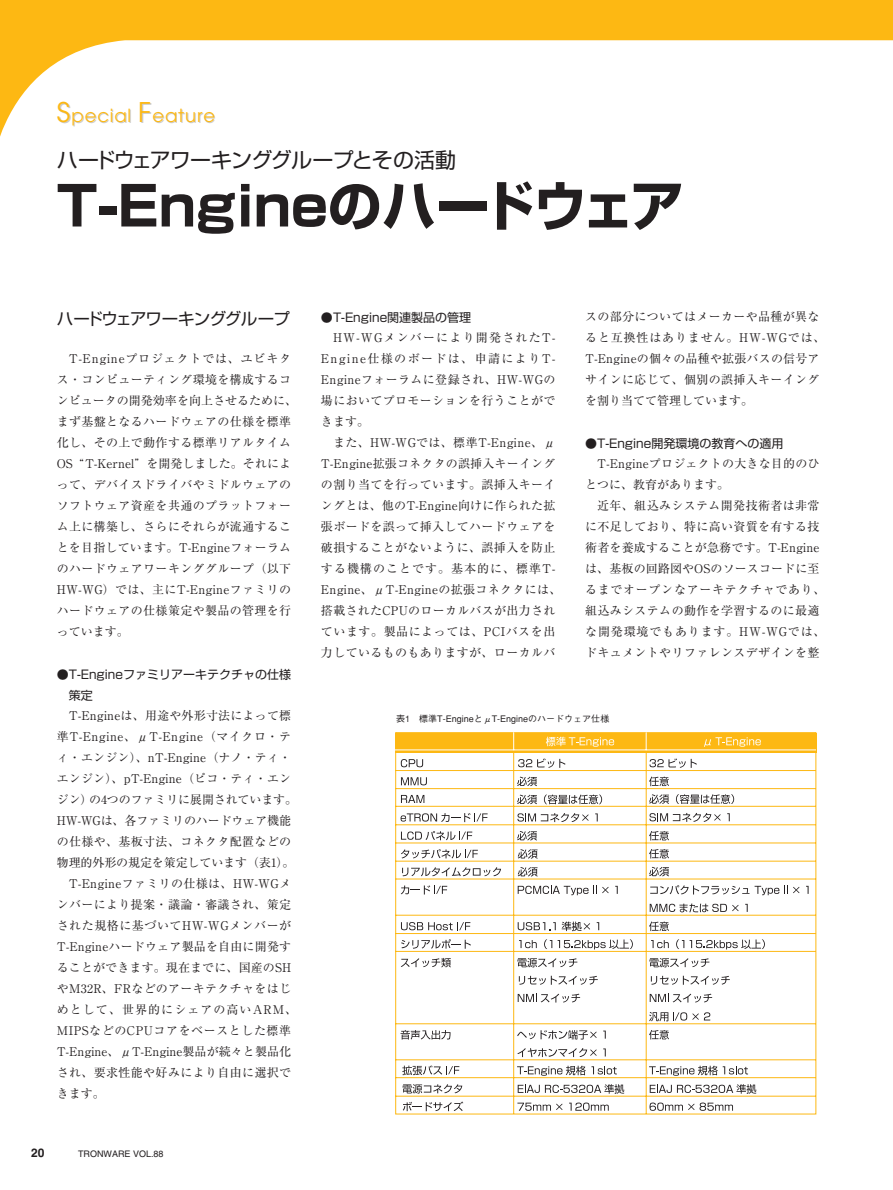
<style>
.page{position:relative;width:893px;height:1190px;background:#fff}
.page>*{position:absolute;margin:0;border:0;box-sizing:border-box;transform-origin:0 0}
.t1{font:700 54px "Shin Go";color:#231f20}
.t2{font:21px "Shin Go";letter-spacing:-.045em;color:#231f20}
.t3{font:18px "Avant Garde";letter-spacing:.05em;color:#fdb813}
.t4{font:16.5px "Shin Go";letter-spacing:-.045em;color:#231f20}
.t5{font:12px/21px "Ryumin";letter-spacing:.03em;color:#231f20}
.t6{font:12px "Ryumin";letter-spacing:.01em;color:#231f20}
.t7{font:12px "Ryumin";letter-spacing:-.01em;color:#231f20}
.t8{font:12px/21px "Shin Go";color:#231f20}
.t9{font:12px "Ryumin";letter-spacing:.005em;color:#231f20}
.t10{font:12px "Ryumin";letter-spacing:.09em;color:#231f20}
.t11{font:700 12px "Helvetica";color:#231f20}
.t12{font:500 9px "Gothic BBB";color:#231f20}
.t13{font:9px "Helvetica";color:#231f20}
.s1{font-size:27px}
</style>
<div class="page">
<svg style="left:0;top:0;width:892px;height:137px"></svg>
<svg style="left:395px;top:732px;width:421px;height:382px"></svg>
<svg style="left:513px;top:732px;width:1px;height:17px"></svg>
<svg style="left:645px;top:732px;width:1px;height:17px"></svg>
<hr style="left:394px;top:749px;width:422px;height:1px;background:#fff">
<h3 class="t3" style="left:57px;top:109px;width:160px"><span class="s1">S</span>pecial <span class="s1">F</span>eature</h3>
<h2 class="t2" style="left:57px;top:152px;width:401px">ハードウェアワーキンググループとその活動</h2>
<h1 class="t1" style="left:57px;top:186px;width:629px">T-Engineのハードウェア</h1>
<h3 class="t4" style="left:57px;top:313px;width:235px">ハードウェアワーキンググループ</h3>
<p class="t5" style="left:57px;top:350px;width:242px;text-indent:12px">T-Engineプロジェクトでは、ユビキタス・コンピューティング環境を構成するコンピュータの開発効率を向上させるために、まず基盤となるハードウェアの仕様を標準化し、その上で動作する標準リアルタイム<br>OS“T-Kernel”を開発しました。それによって、デバイスドライバやミドルウェアのソフトウェア資産を共通のプラットフォーム上に構築し、さらにそれらが流通することを目指しています。T-Engineフォーラムのハードウェアワーキンググループ（以下<br>HW-WG）では、主にT-Engineファミリのハードウェアの仕様策定や製品の管理を行っています。</p>
<p class="t8" style="left:69px;top:665px;width:224px;text-indent:-12px">●T-Engineファミリアーキテクチャの仕様策定</p>
<p class="t5" style="left:69px;top:707px;width:224px">T-Engineは、用途や外形寸法によって標</p>
<p class="t5" style="left:57px;top:728px;width:236px">準T-Engine、μT-Engine（マイクロ・テ</p>
<p class="t6" style="left:57px;top:753px;width:236px">ィ・エンジン）、nT-Engine（ナノ・ティ・</p>
<p class="t6" style="left:57px;top:774px;width:236px">エンジン）、pT-Engine（ピコ・ティ・エン</p>
<p class="t7" style="left:57px;top:795px;width:242px">ジン）の4つのファミリに展開されています。</p>
<p class="t7" style="left:57px;top:816px;width:236px">HW-WGは、各ファミリのハードウェア機能</p>
<p class="t5" style="left:57px;top:833px;width:236px">の仕様や、基板寸法、コネクタ配置などの</p>
<p class="t7" style="left:57px;top:858px;width:239px">物理的外形の規定を策定しています（表1）。</p>
<p class="t5" style="left:69px;top:875px;width:224px">T-Engineファミリの仕様は、HW-WGメ</p>
<p class="t5" style="left:57px;top:896px;width:236px">ンバーにより提案・議論・審議され、策定</p>
<p class="t5" style="left:57px;top:917px;width:236px">された規格に基づいてHW-WGメンバーが</p>
<p class="t5" style="left:57px;top:938px;width:236px">T-Engineハードウェア製品を自由に開発す</p>
<p class="t6" style="left:57px;top:963px;width:236px">ることができます。現在までに、国産のSH</p>
<p class="t5" style="left:57px;top:980px;width:236px">やM32R、FRなどのアーキテクチャをはじ</p>
<p class="t10" style="left:57px;top:1005px;width:242px">めとして、世界的にシェアの高いARM、</p>
<p class="t5" style="left:57px;top:1022px;width:236px">MIPSなどのCPUコアをベースとした標準</p>
<p class="t9" style="left:57px;top:1047px;width:236px">T-Engine、μT-Engine製品が続々と製品化</p>
<p class="t5" style="left:57px;top:1064px;width:236px">され、要求性能や好みにより自由に選択で</p>
<p class="t5" style="left:57px;top:1085px;width:50px">きます。</p>
<p class="t11" style="left:31px;top:1148px;width:15px">20</p>
<p class="t13" style="left:78px;top:1150px;width:87px">TRONWARE VOL.88</p>
<p class="t8" style="left:321px;top:308px;width:152px">●T-Engine関連製品の管理</p>
<p class="t5" style="left:321px;top:329px;width:236px;text-align:justify;text-indent:12px">HW-WGメンバーにより開発されたT-Engine仕様のボードは、申請によりT-Engineフォーラムに登録され、HW-WGの場においてプロモーションを行うことができます。</p>
<p class="t5" style="left:321px;top:434px;width:242px;text-align:center">また、HW-WGでは、標準T-Engine、μ<br>T-Engine拡張コネクタの誤挿入キーイングの割り当てを行っています。誤挿入キーイングとは、他のT-Engine向けに作られた拡張ボードを誤って挿入してハードウェアを破損することがないように、誤挿入を防止する機構のことです。基本的に、標準T-<br>Engine、μT-Engineの拡張コネクタには、搭載されたCPUのローカルバスが出力されています。製品によっては、PCIバスを出力しているものもありますが、ローカルバ</p>
<p class="t5" style="left:585px;top:308px;width:242px">スの部分についてはメーカーや品種が異なると互換性はありません。HW-WGでは、<br>T-Engineの個々の品種や拡張バスの信号アサインに応じて、個別の誤挿入キーイングを割り当てて管理しています。</p>
<p class="t8" style="left:585px;top:434px;width:200px">●T-Engine開発環境の教育への適用</p>
<p class="t5" style="left:585px;top:455px;width:236px;text-indent:12px">T-Engineプロジェクトの大きな目的のひとつに、教育があります。</p>
<p class="t5" style="left:585px;top:497px;width:242px;text-align:center">近年、組込みシステム開発技術者は非常<br>に不足しており、特に高い資質を有する技術者を養成することが急務です。T-Engineは、基板の回路図やOSのソースコードに至るまでオープンなアーキテクチャであり、組込みシステムの動作を学習するのに最適な開発環境でもあります。HW-WGでは、ドキュメントやリファレンスデザインを整</p>
<p class="t12" style="left:396px;top:715px;width:215px">表1 標準T-EngineとμT-Engineのハードウェア仕様</p>
</div>
